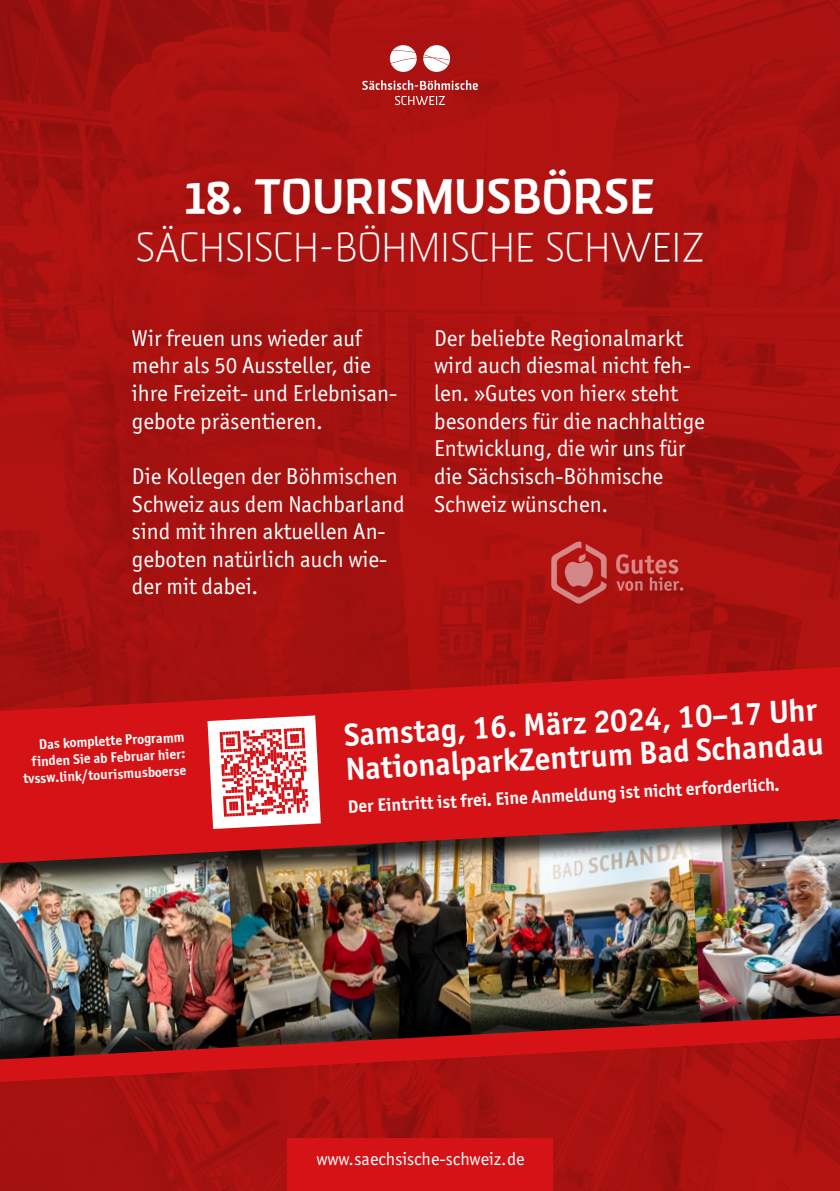
<style>
.page{position:relative;width:840px;height:1191px;background:#fff}
.page>*{position:absolute;margin:0;border:0;box-sizing:border-box;transform-origin:0 0}
.Hauptüberschrift{font:500 48px "Skog Sans";color:#fff}
.Hauptüberschrift-2{font:300 40px "Skog Sans";color:#fff}
.Fließtext{font:700 32px "Officina Sans ITC Pro";color:#fff}
.Fließtext-2{font:23px/27.6px "Officina Sans ITC Pro";color:#fff}
.t1{font:18.2px "Officina Sans ITC Pro";color:#fff}
.Fließtext-3{font:700 18px "Officina Sans ITC Pro";color:#fff}
.t2{font:14px/16.8px "Officina Sans OSITCTT Bold";color:#fff;text-align:right}
</style>
<div class="page">
<img style="left:0;top:0;width:839px;height:1191px">
<img style="left:0;top:889px;width:226px;height:96px">
<img style="left:226px;top:889px;width:235px;height:96px">
<img style="left:461px;top:889px;width:228px;height:96px">
<img style="left:689px;top:889px;width:150px;height:96px">
<div style="left:0;top:667px;width:839px;height:222px;background:#000;opacity:.75"></div>
<svg style="left:0;top:667px;width:839px;height:196px;background:#c11c1e"></svg>
<div style="left:0;top:985px;width:839px;height:93px;background:#000;opacity:.75"></div>
<svg style="left:0;top:1015px;width:839px;height:66px;background:#8e1a19"></svg>
<svg style="left:207px;top:715px;width:113px;height:114px"></svg>
<div style="left:287px;top:1138px;width:266px;height:53px;background:#d51317"></div>
<svg style="left:362px;top:80px;width:115px;height:10px"></svg>
<svg style="left:394px;top:96px;width:51px;height:9px"></svg>
<svg style="left:389px;top:45px;width:27px;height:27px"></svg>
<svg style="left:423px;top:45px;width:27px;height:27px"></svg>
<img style="left:544px;top:537px;width:151px;height:70px">
<p class="Hauptüberschrift" style="left:184px;top:156px;width:472px">18. TOURISMUSBÖRSE</p>
<p class="Hauptüberschrift-2" style="left:135px;top:213px;width:570px">SÄCHSISCH-BÖHMISCHE SCHWEIZ</p>
<p class="Fließtext-2" style="left:132px;top:324px;width:266px">Wir freuen uns wieder auf mehr als 50 Aussteller, die ihre Freizeit- und Erlebnisan&shy;gebote präsentieren.</p>
<p class="Fließtext-2" style="left:132px;top:462px;width:274px">Die Kollegen der Böhmischen<br>Schweiz aus dem Nachbarland sind mit ihren aktuellen An&shy;geboten natürlich auch wie&shy;der mit dabei.</p>
<p class="Fließtext-2" style="left:434px;top:324px;width:272px">Der beliebte Regionalmarkt wird auch diesmal nicht feh&shy;len. »Gutes von hier« steht besonders für die nachhaltige<br>Entwicklung, die wir uns für die Sächsisch-Böhmische<br>Schweiz wünschen.</p>
<p class="t2" style="left:21px;top:736px;width:165px;rotate:-3deg">Das komplette Programm finden Sie ab Februar hier: tvssw.link/tourismusboerse</p>
<p class="Fließtext" style="left:343px;top:715px;width:474px;rotate:-3deg">Samstag, 16. März 2024, 10–17 Uhr</p>
<p class="Fließtext" style="left:345px;top:749px;width:479px;rotate:-3deg">NationalparkZentrum Bad Schandau</p>
<p class="Fließtext-3" style="left:347px;top:795px;width:433px;rotate:-3deg">Der Eintritt ist frei. Eine Anmeldung ist nicht erforderlich.</p>
<p class="t1" style="left:316px;top:1148px;width:209px">www.saechsische-schweiz.de</p>
</div>
